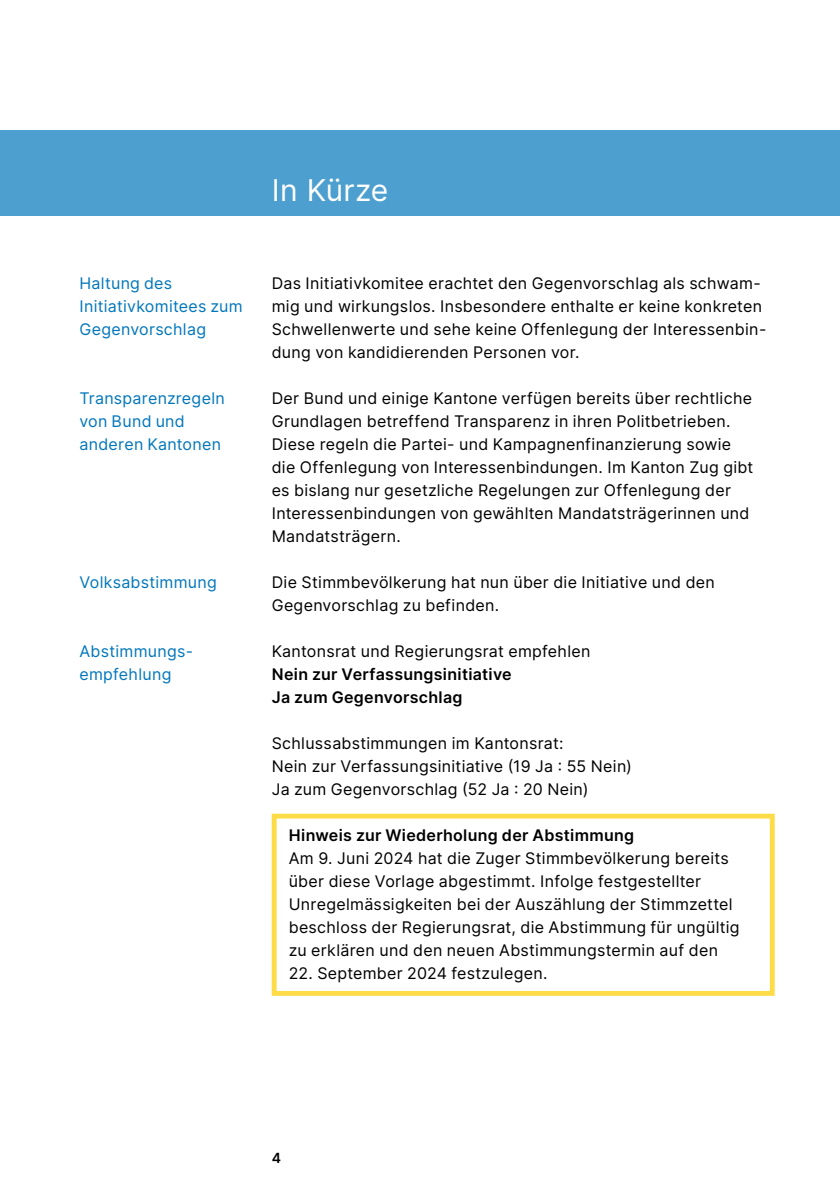
<style>
.page{position:relative;width:840px;height:1191px;background:#fff}
.page>*{position:absolute;margin:0;border:0;box-sizing:border-box;transform-origin:0 0}
.Titel{font:30px "Inter";letter-spacing:.01em;color:#fff}
.Lauftext{font:16px/23px "Inter";letter-spacing:.02em;color:#000}
.Gelber_Rahmen_um_Lau{font:16px/23px "Inter";letter-spacing:.02em;color:#000}
.blauer_Titel{font:16px/23px "Inter";letter-spacing:.02em;color:#0076bb}
.Lauftext-2{font:600 16px/23px "Inter";letter-spacing:.02em;color:#000}
.t1{font:600 14px "Inter";color:#000}
.s1{font-weight:400}
.s2{font-weight:600}
</style>
<div class="page">
<div style="left:0;top:130px;width:839px;height:85px;background:#4d9fcf"></div>
<div style="left:271px;top:813px;width:503px;height:182px;border:5px solid #fddc47"></div>
<p class="blauer_Titel" style="left:79px;top:271px;width:165px">Haltung des<br>Initiativkomitees zum<br>Gegenvorschlag</p>
<p class="blauer_Titel" style="left:79px;top:386px;width:147px">Transparenzregeln von Bund und anderen Kantonen</p>
<p class="blauer_Titel" style="left:79px;top:570px;width:139px">Volksabstimmung</p>
<p class="blauer_Titel" style="left:79px;top:639px;width:113px">Abstimmungs&shy;empfehlung</p>
<p class="Titel" style="left:271px;top:168px;width:118px">In Kürze</p>
<p class="Lauftext" style="left:271px;top:271px;width:496px">Das Initiativkomitee erachtet den Gegenvorschlag als schwam&shy;mig und wirkungslos. Insbesondere enthalte er keine konkreten Schwellenwerte und sehe keine Offenlegung der Interessenbin&shy;dung von kandidierenden Personen vor.</p>
<p class="Lauftext" style="left:271px;top:386px;width:483px">Der Bund und einige Kantone verfügen bereits über rechtliche Grundlagen betreffend Transparenz in ihren Politbetrieben.<br>Diese regeln die Partei- und Kampagnenfinanzierung sowie die Offenlegung von Interessenbindungen. Im Kanton Zug gibt es bislang nur gesetzliche Regelungen zur Offenlegung der Interessenbindungen von gewählten Mandatsträgerinnen und Mandatsträgern.</p>
<p class="Lauftext" style="left:271px;top:570px;width:444px">Die Stimmbevölkerung hat nun über die Initiative und den<br>Gegenvorschlag zu befinden.</p>
<p class="Lauftext-2" style="left:271px;top:639px;width:320px"><span class="s1">Kantonsrat und Regierungsrat empfehlen<br></span>Nein zur Verfassungsinitiative<br>Ja zum Gegenvorschlag</p>
<p class="Lauftext" style="left:271px;top:731px;width:361px">Schlussabstimmungen im Kantonsrat:<br>Nein zur Verfassungsinitiative (19 Ja : 55 Nein)<br>Ja zum Gegenvorschlag (52 Ja : 20 Nein)</p>
<p class="Gelber_Rahmen_um_Lau" style="left:288px;top:823px;width:452px"><span class="s2">Hinweis zur Wiederholung der Abstimmung<br></span>Am 9. Juni 2024 hat die Zuger Stimmbevölkerung bereits über diese Vorlage abgestimmt. Infolge festgestellter Unregelmässigkeiten bei der Auszählung der Stimmzettel beschloss der Regierungsrat, die Abstimmung für ungültig zu erklären und den neuen Abstimmungstermin auf den</p>
<p class="Gelber_Rahmen_um_Lau" style="left:288px;top:961px;width:260px">22. September 2024 festzulegen.</p>
<p class="t1" style="left:271px;top:1147px;width:11px">4</p>
</div>
